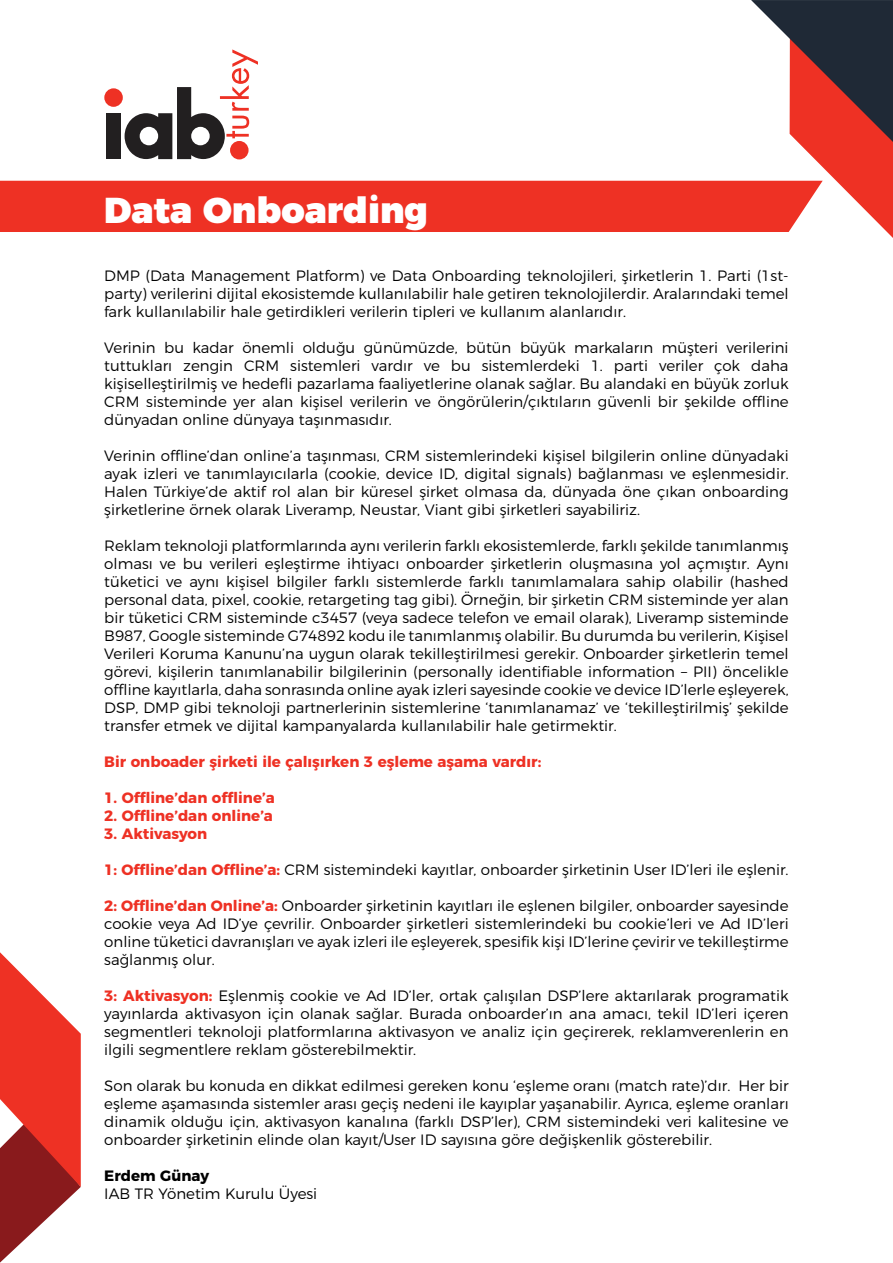
<style>
.page{position:relative;width:893px;height:1263px;background:#fff}
.page>*{position:absolute;margin:0;border:0;box-sizing:border-box;transform-origin:0 0}
.t1{font:900 36px "Montserrat";color:#fff}
.t2{font:300 15px/18px "Montserrat";color:#000;text-align:justify}
.t3{font:700 15px "Montserrat";color:#ee3124}
.t4{font:700 15px "Montserrat";color:#000}
.s1{font-weight:700;color:#ee3124}
</style>
<div class="page">
<svg style="left:0;top:952px;width:81px;height:310px"></svg>
<svg style="left:0;top:0;width:893px;height:238px"></svg>
<h1 class="t1" style="left:104px;top:180px;width:325px">Data Onboarding</h1>
<p class="t2" style="left:104px;top:265px;width:686px">DMP (Data Management Platform) ve Data Onboarding teknolojileri, şirketlerin 1. Parti (1st&shy;party) verilerini dijital ekosistemde kullanılabilir hale getiren teknolojilerdir. Aralarındaki temel fark kullanılabilir hale getirdikleri verilerin tipleri ve kullanım alanlarıdır.</p>
<p class="t2" style="left:104px;top:337px;width:686px">Verinin bu kadar önemli olduğu günümüzde, bütün büyük markaların müşteri verilerini tuttukları zengin CRM sistemleri vardır ve bu sistemlerdeki 1. parti veriler çok daha kişiselleştirilmiş ve hedefli pazarlama faaliyetlerine olanak sağlar. Bu alandaki en büyük zorluk CRM sisteminde yer alan kişisel verilerin ve öngörülerin/çıktıların güvenli bir şekilde offline dünyadan online dünyaya taşınmasıdır.</p>
<p class="t2" style="left:104px;top:445px;width:686px">Verinin offline’dan online’a taşınması, CRM sistemlerindeki kişisel bilgilerin online dünyadaki ayak izleri ve tanımlayıcılarla (cookie, device ID, digital signals) bağlanması ve eşlenmesidir.<br>Halen Türkiye’de aktif rol alan bir küresel şirket olmasa da, dünyada öne çıkan onboarding şirketlerine örnek olarak Liveramp, Neustar, Viant gibi şirketleri sayabiliriz.</p>
<p class="t2" style="left:104px;top:535px;width:686px">Reklam teknoloji platformlarında aynı verilerin farklı ekosistemlerde, farklı şekilde tanımlanmış olması ve bu verileri eşleştirme ihtiyacı onboarder şirketlerin oluşmasına yol açmıştır. Aynı tüketici ve aynı kişisel bilgiler farklı sistemlerde farklı tanımlamalara sahip olabilir (hashed personal data, pixel, cookie, retargeting tag gibi). Örneğin, bir şirketin CRM sisteminde yer alan bir tüketici CRM sisteminde c3457 (veya sadece telefon ve email olarak), Liveramp sisteminde B987, Google sisteminde G74892 kodu ile tanımlanmış olabilir. Bu durumda bu verilerin, Kişisel Verileri Koruma Kanunu’na uygun olarak tekilleştirilmesi gerekir. Onboarder şirketlerin temel görevi, kişilerin tanımlanabilir bilgilerinin (personally identifiable information – PII) öncelikle offline kayıtlarla, daha sonrasında online ayak izleri sayesinde cookie ve device ID’lerle eşleyerek, DSP, DMP gibi teknoloji partnerlerinin sistemlerine ‘tanımlanamaz’ ve ‘tekilleştirilmiş’ şekilde transfer etmek ve dijital kampanyalarda kullanılabilir hale getirmektir.</p>
<p class="t3" style="left:104px;top:749px;width:439px">Bir onboader şirketi ile çalışırken 3 eşleme aşama vardır:</p>
<p class="t3" style="left:104px;top:785px;width:172px">1. Offline’dan offline’a</p>
<p class="t3" style="left:104px;top:803px;width:170px">2. Offline’dan online’a</p>
<p class="t3" style="left:104px;top:821px;width:105px">3. Aktivasyon</p>
<p class="t2" style="left:104px;top:859px;width:686px"><span class="s1">1: Offline’dan Offline’a:</span> CRM sistemindeki kayıtlar, onboarder şirketinin User ID’leri ile eşlenir.</p>
<p class="t2" style="left:104px;top:895px;width:686px"><span class="s1">2: Offline’dan Online’a:</span> Onboarder şirketinin kayıtları ile eşlenen bilgiler, onboarder sayesinde cookie veya Ad ID’ye çevrilir. Onboarder şirketleri sistemlerindeki bu cookie’leri ve Ad ID’leri online tüketici davranışları ve ayak izleri ile eşleyerek, spesifik kişi ID’lerine çevirir ve tekilleştirme sağlanmış olur.</p>
<p class="t2" style="left:104px;top:985px;width:686px"><span class="s1">3: Aktivasyon:</span> Eşlenmiş cookie ve Ad ID’ler, ortak çalışılan DSP’lere aktarılarak programatik yayınlarda aktivasyon için olanak sağlar. Burada onboarder’ın ana amacı, tekil ID’leri içeren segmentleri teknoloji platformlarına aktivasyon ve analiz için geçirerek, reklamverenlerin en ilgili segmentlere reklam gösterebilmektir.</p>
<p class="t2" style="left:104px;top:1075px;width:686px">Son olarak bu konuda en dikkat edilmesi gereken konu ‘eşleme oranı (match rate)’dır. Her bir eşleme aşamasında sistemler arası geçiş nedeni ile kayıplar yaşanabilir. Ayrıca, eşleme oranları dinamik olduğu için, aktivasyon kanalına (farklı DSP’ler), CRM sistemindeki veri kalitesine ve onboarder şirketinin elinde olan kayıt/User ID sayısına göre değişkenlik gösterebilir.</p>
<p class="t4" style="left:104px;top:1163px;width:106px">Erdem Günay</p>
<p class="t2" style="left:104px;top:1183px;width:214px">IAB TR Yönetim Kurulu Üyesi</p>
</div>
